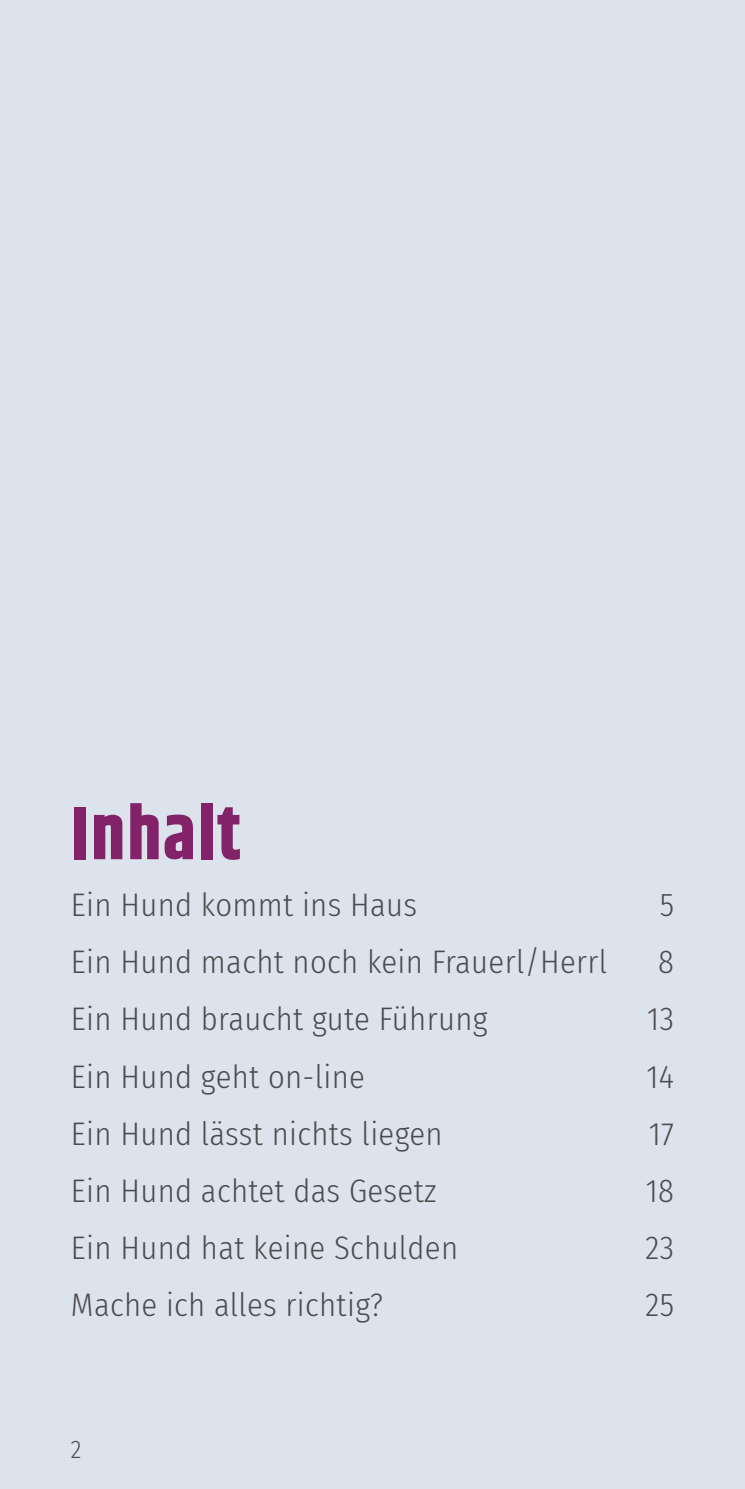
<style>
.page{position:relative;width:745px;height:1489px;background:#fff}
.page>*{position:absolute;margin:0;border:0;box-sizing:border-box;transform-origin:0 0}
.Inhalt_H1_Inhalt{font:700 75px "Khand";letter-spacing:.02em;color:#822369}
.t1{font:300 32.5px "Fira Sans Condensed";letter-spacing:.01em;color:#4c4b4e}
.t2{font:300 25px "Fira Sans Condensed";color:#4c4b4e}
</style>
<div class="page">
<div style="left:0;top:0;width:744px;height:1488px;background:#dce3ec"></div>
<h1 class="Inhalt_H1_Inhalt" style="left:71px;top:780px;width:171px">Inhalt</h1>
<p class="t1" style="left:71px;top:882px;width:347px">Ein Hund kommt ins Haus</p>
<p class="t1" style="left:659px;top:882px;width:16px">5</p>
<p class="t1" style="left:71px;top:939px;width:537px">Ein Hund macht noch kein Frauerl/Herrl</p>
<p class="t1" style="left:657px;top:939px;width:17px">8</p>
<p class="t1" style="left:71px;top:996px;width:418px">Ein Hund braucht gute Führung</p>
<p class="t1" style="left:647px;top:996px;width:28px">13</p>
<p class="t1" style="left:71px;top:1053px;width:295px">Ein Hund geht on-line</p>
<p class="t1" style="left:646px;top:1053px;width:29px">14</p>
<p class="t1" style="left:71px;top:1110px;width:373px">Ein Hund lässt nichts liegen</p>
<p class="t1" style="left:648px;top:1110px;width:27px">17</p>
<p class="t1" style="left:71px;top:1167px;width:367px">Ein Hund achtet das Gesetz</p>
<p class="t1" style="left:645px;top:1167px;width:30px">18</p>
<p class="t1" style="left:71px;top:1224px;width:388px">Ein Hund hat keine Schulden</p>
<p class="t1" style="left:645px;top:1224px;width:30px">23</p>
<p class="t1" style="left:71px;top:1281px;width:313px">Mache ich alles richtig?</p>
<p class="t1" style="left:645px;top:1281px;width:30px">25</p>
<p class="t2" style="left:71px;top:1431px;width:12px">2</p>
</div>
